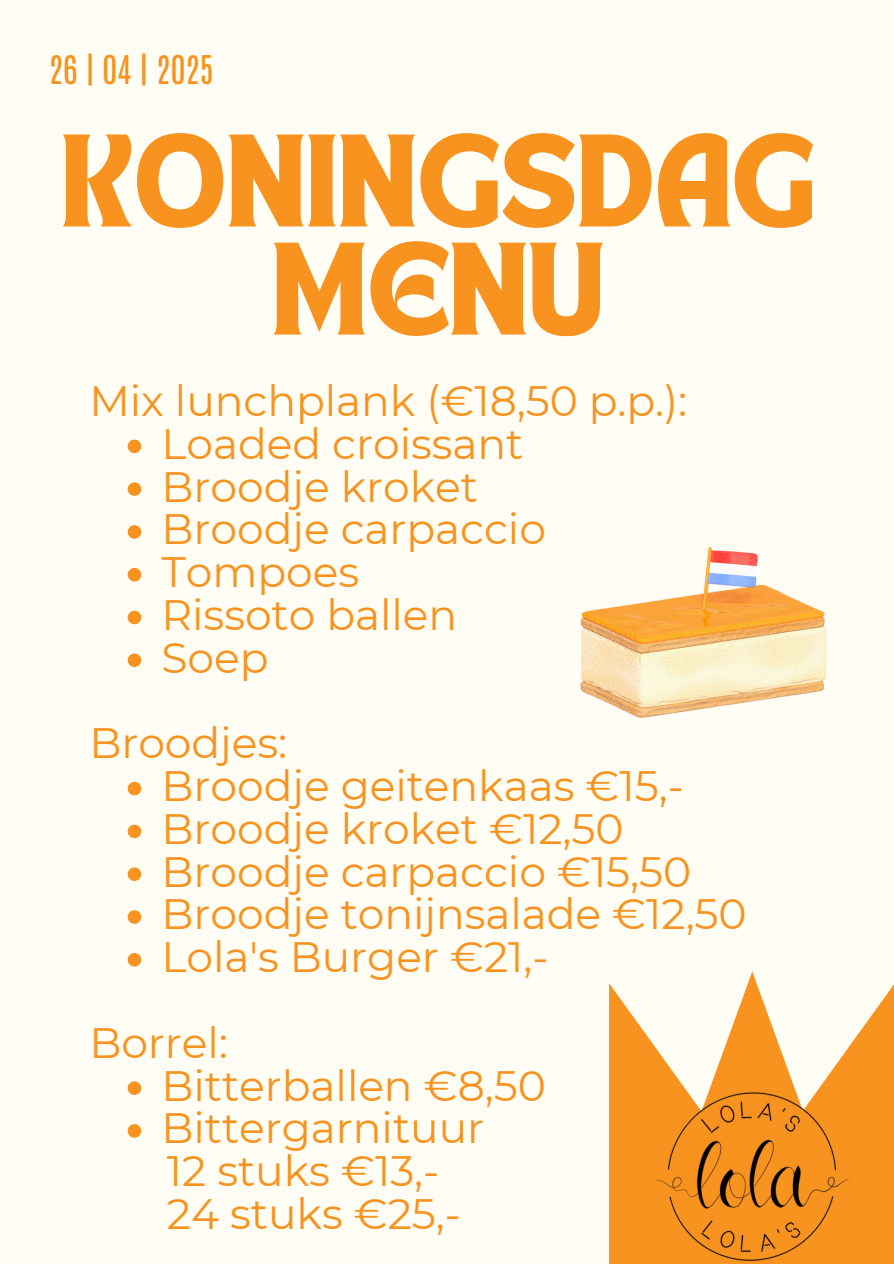
<style>
.page{position:relative;width:894px;height:1264px;background:#fff}
.page>*{position:absolute;margin:0;border:0;box-sizing:border-box;transform-origin:0 0}
.t1{font:95.25px/108px "TANHEADLINE";color:#f7931e;text-align:center}
.t2{font:42.45px/42.8px "Montserrat";color:#f7931e}
.t3{font:33px "Antonio";color:#f7931e}
</style>
<div class="page">
<div style="left:0;top:0;width:893px;height:1263px;background:#fffdf4"></div>
<svg style="left:609px;top:972px;width:284px;height:291px"></svg>
<img style="left:580px;top:547px;width:246px;height:170px">
<svg style="left:128px;top:439px;width:13px;height:14px"></svg>
<svg style="left:128px;top:482px;width:13px;height:14px"></svg>
<svg style="left:128px;top:525px;width:13px;height:13px"></svg>
<svg style="left:128px;top:568px;width:13px;height:13px"></svg>
<svg style="left:128px;top:610px;width:13px;height:14px"></svg>
<svg style="left:128px;top:653px;width:13px;height:14px"></svg>
<svg style="left:128px;top:781px;width:13px;height:14px"></svg>
<svg style="left:128px;top:824px;width:13px;height:14px"></svg>
<svg style="left:128px;top:867px;width:13px;height:14px"></svg>
<svg style="left:128px;top:910px;width:13px;height:13px"></svg>
<svg style="left:128px;top:953px;width:13px;height:13px"></svg>
<svg style="left:128px;top:1081px;width:13px;height:13px"></svg>
<svg style="left:128px;top:1124px;width:13px;height:13px"></svg>
<img style="left:655px;top:1078px;width:192px;height:185px">
<p class="t3" style="left:49px;top:46px;width:167px">26 | 04 | 2025</p>
<p class="t1" style="left:61px;top:138px;width:755px">KONINGSDAG<br>MENU</p>
<h1 class="t2" style="left:89px;top:379px;width:599px">Mix lunchplank (€18,50 p.p.):</h1>
<h2 class="t2" style="left:161px;top:422px;width:363px">Loaded croissant</h2>
<p class="t2" style="left:161px;top:465px;width:318px">Broodje kroket</p>
<p class="t2" style="left:161px;top:507px;width:386px">Broodje carpaccio</p>
<p class="t2" style="left:161px;top:550px;width:199px">Tompoes</p>
<p class="t2" style="left:161px;top:593px;width:297px">Rissoto ballen</p>
<p class="t2" style="left:161px;top:636px;width:108px">Soep</p>
<p class="t2" style="left:89px;top:721px;width:199px">Broodjes:</p>
<h2 class="t2" style="left:161px;top:764px;width:523px">Broodje geitenkaas €15,-</h2>
<p class="t2" style="left:161px;top:807px;width:463px">Broodje kroket €12,50</p>
<p class="t2" style="left:161px;top:850px;width:531px">Broodje carpaccio €15,50</p>
<p class="t2" style="left:161px;top:892px;width:586px">Broodje tonijnsalade €12,50</p>
<p class="t2" style="left:161px;top:935px;width:388px">Lola's Burger €21,-</p>
<p class="t2" style="left:89px;top:1021px;width:140px">Borrel:</p>
<h2 class="t2" style="left:161px;top:1063px;width:385px">Bitterballen €8,50</h2>
<p class="t2" style="left:161px;top:1106px;width:324px">Bittergarnituur</p>
<p class="t2" style="left:167px;top:1149px;width:295px">12 stuks €13,-<br>24 stuks €25,-</p>
</div>
